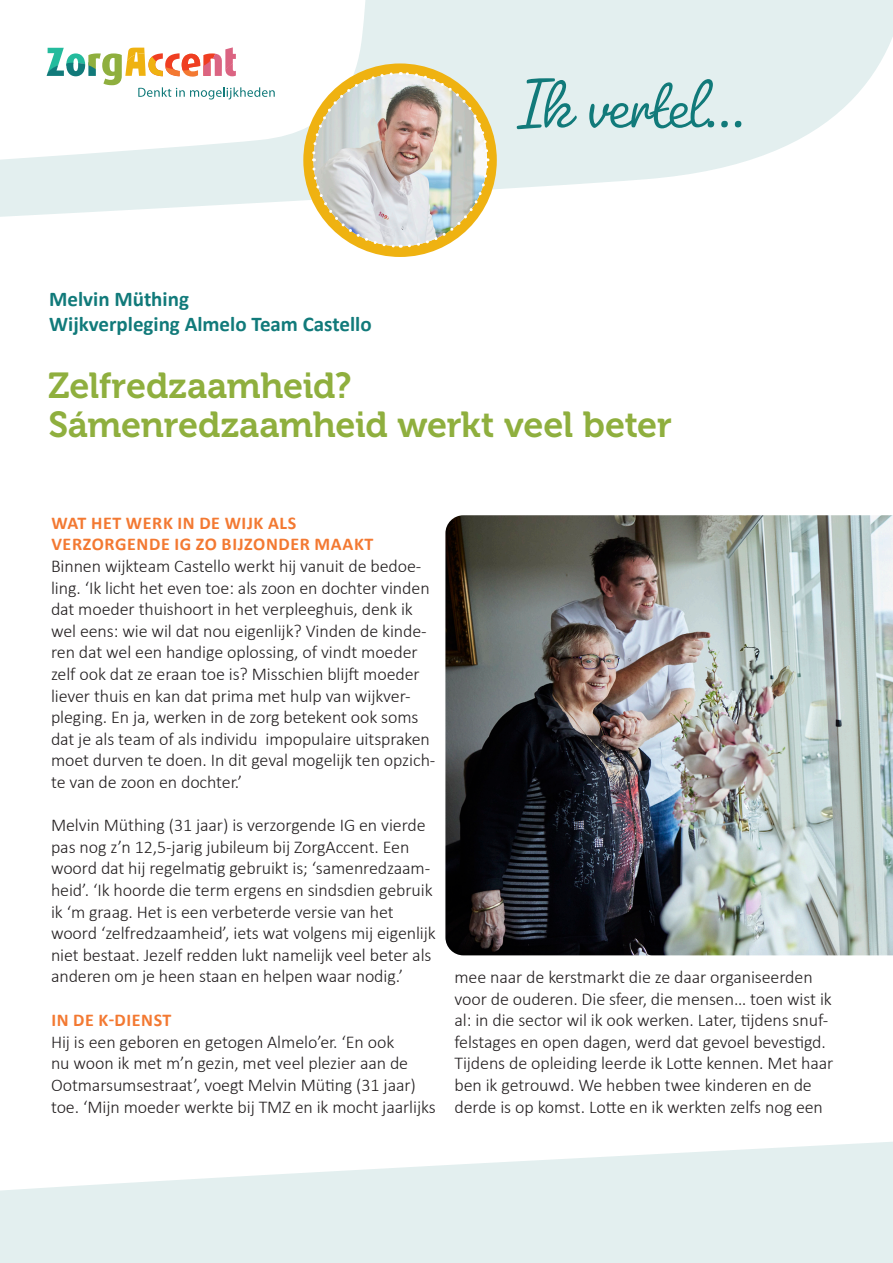
<style>
.page{position:relative;width:893px;height:1263px;background:#fff}
.page>*{position:absolute;margin:0;border:0;box-sizing:border-box;transform-origin:0 0}
.t1{font:300 73.5px "Pacifico";color:#117a7a}
.KOP_MUSEO{font:36px "Museo 700";letter-spacing:-.01em;color:#8faf3e}
.t2{font:700 21px "Calibri";color:#117a7a}
.Tussenkop{font:300 18px/21.6px "Calibri";letter-spacing:-.005em;color:#231f20}
.Platte_tekst{font:300 18px/21.6px "Calibri";letter-spacing:-.005em;color:#231f20}
.Tussenkop-2{font:700 18px "Calibri";letter-spacing:.035em;color:#f37932}
.s1{font-weight:700;color:#f37932}
</style>
<div class="page">
<svg style="left:0;top:1142px;width:893px;height:121px;fill:#e3efef"></svg>
<svg style="left:0;top:0;width:893px;height:217px;fill:#e3efef"></svg>
<svg style="left:0;top:0;width:367px;height:172px"></svg>
<svg style="left:47px;top:47px;width:228px;height:53px"></svg>
<div style="left:303px;top:63px;width:194px;height:194px;background:#efb211;border-radius:50%"></div>
<img style="left:310px;top:71px;width:180px;height:178px">
<img style="left:445px;top:515px;width:448px;height:440px">
<p class="t1" style="left:516px;top:59px;width:230px">Ik vertel...</p>
<p class="t2" style="left:49px;top:285px;width:141px">Melvin Müthing</p>
<p class="t2" style="left:49px;top:310px;width:324px">Wijkverpleging Almelo Team Castello</p>
<p class="KOP_MUSEO" style="left:48px;top:366px;width:305px">Zelfredzaamheid?</p>
<p class="KOP_MUSEO" style="left:48px;top:405px;width:625px">Sámenredzaamheid werkt veel beter</p>
<p class="Tussenkop-2" style="left:51px;top:511px;width:246px">WAT HET WERK IN DE WIJK ALS</p>
<p class="Tussenkop" style="left:51px;top:533px;width:386px"><span class="s1">VERZORGENDE IG ZO BIJZONDER MAAKT<br></span>Binnen wijkteam Castello werkt hij vanuit de bedoe&shy;ling. ‘Ik licht het even toe: als zoon en dochter vinden dat moeder thuishoort in het verpleeghuis, denk ik wel eens: wie wil dat nou eigenlijk? Vinden de kinde&shy;ren dat wel een handige oplossing, of vindt moeder zelf ook dat ze eraan toe is? Misschien blijft moeder liever thuis en kan dat prima met hulp van wijkver&shy;pleging. En ja, werken in de zorg betekent ook soms dat je als team of als individu impopulaire uitspraken moet durven te doen. In dit geval mogelijk ten opzich&shy;te van de zoon en dochter.’</p>
<p class="Tussenkop" style="left:51px;top:813px;width:386px">Melvin Müthing (31 jaar) is verzorgende IG en vierde pas nog z’n 12,5-jarig jubileum bij ZorgAccent. Een woord dat hij regelmatig gebruikt is; ‘samenredzaam&shy;heid’. ‘Ik hoorde die term ergens en sindsdien gebruik ik ‘m graag. Het is een verbeterde versie van het woord ‘zelfredzaamheid’, iets wat volgens mij eigenlijk niet bestaat. Jezelf redden lukt namelijk veel beter als anderen om je heen staan en helpen waar nodig.’</p>
<p class="Tussenkop-2" style="left:51px;top:1009px;width:122px">IN DE K-DIENST</p>
<p class="Platte_tekst" style="left:51px;top:1030px;width:386px">Hij is een geboren en getogen Almelo’er. ‘En ook<br>nu woon ik met m’n gezin, met veel plezier aan de Ootmarsumsestraat’, voegt Melvin Müting (31 jaar) toe. ‘Mijn moeder werkte bij TMZ en ik mocht jaarlijks</p>
<p class="Platte_tekst" style="left:454px;top:965px;width:380px">mee naar de kerstmarkt die ze daar organiseerden voor de ouderen. Die sfeer, die mensen… toen wist ik al: in die sector wil ik ook werken. Later, tijdens snuf&shy;felstages en open dagen, werd dat gevoel bevestigd.<br>Tijdens de opleiding leerde ik Lotte kennen. Met haar ben ik getrouwd. We hebben twee kinderen en de derde is op komst. Lotte en ik werkten zelfs nog een</p>
</div>
